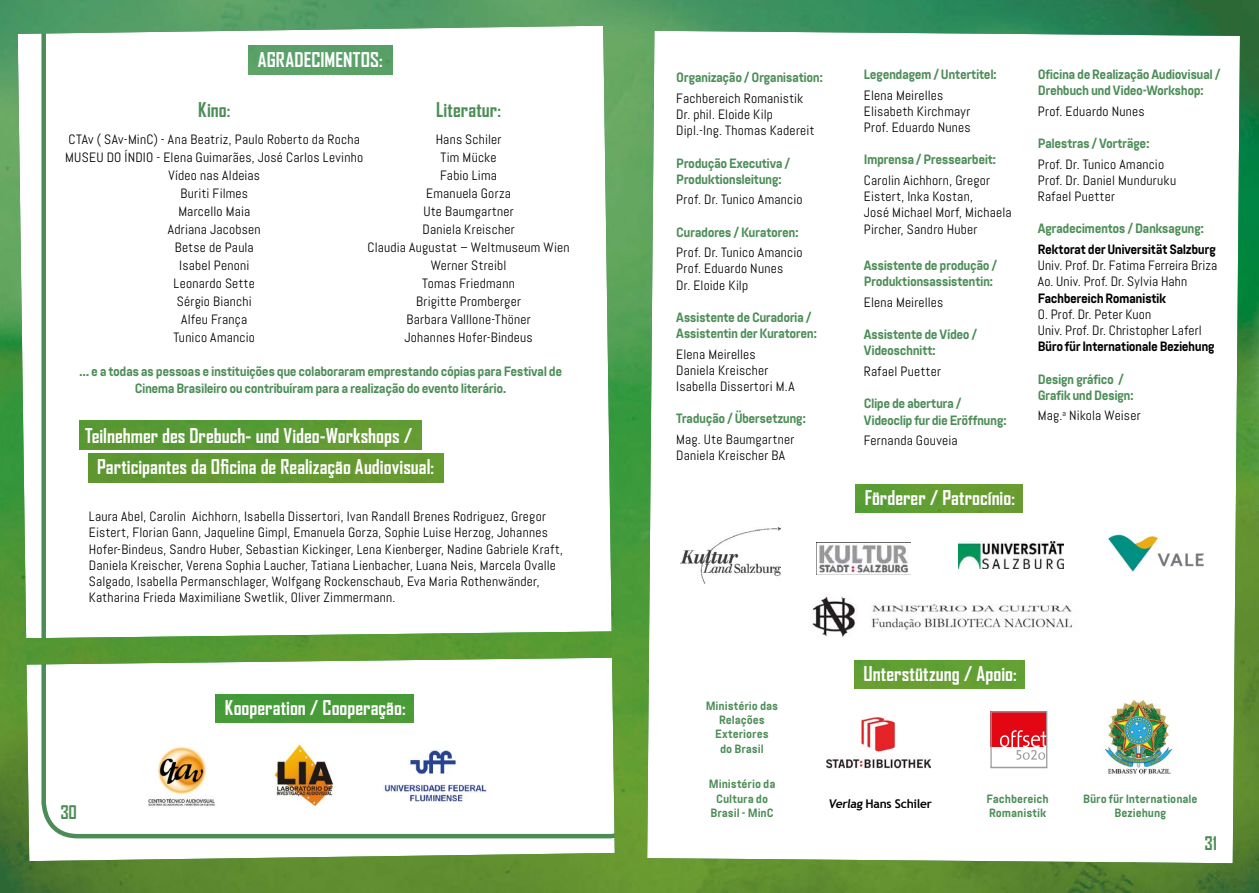
<style>
.page{position:relative;width:1259px;height:893px;background:#fff}
.page>*{position:absolute;margin:0;border:0;box-sizing:border-box;transform-origin:0 0}
.t1{font:700 19.5px/31.5px "Agency FB";color:#fff}
.t2{font:700 19.5px "Agency FB";letter-spacing:.01em;color:#4c8d57}
.t3{font:700 18px "Agency FB";color:#4c8d57}
.t4{font:13.5px/18px "Abel";letter-spacing:.015em;color:#000}
.t5{font:700 13.5px/16.2px "Abel Pro";letter-spacing:-.035em;color:#4c8d57}
.t6{font:700 13.5px "Abel Pro";letter-spacing:-.035em;color:#000}
.t7{font:700 12px/14.4px "Abel Pro";letter-spacing:-.005em;color:#4c8d57;text-align:center}
.t8{font:700 12px "Trebuchet MS";letter-spacing:-.015em;color:#000}
</style>
<div class="page">
<img style="left:0;top:0;width:1259px;height:893px">
<img style="left:1104px;top:528px;width:104px;height:51px">
<img style="left:383px;top:749px;width:107px;height:54px">
<img style="left:140px;top:744px;width:86px;height:65px">
<img style="left:271px;top:743px;width:66px;height:66px">
<div style="left:216px;top:694px;width:198px;height:29px;background:#479b38"></div>
<img style="left:855px;top:484px;width:168px;height:29px">
<div style="left:854px;top:660px;width:170px;height:29px;background:#639f33"></div>
<div style="left:990px;top:711px;width:57px;height:57px;background:#fff"></div>
<div style="left:990px;top:711px;width:57px;height:36px;background:#e30613"></div>
<svg style="left:1000px;top:730px;width:45px;height:30px"></svg>
<div style="left:990px;top:711px;width:57px;height:57px;border:1px solid #9d9d9c"></div>
<hr style="left:990px;top:767px;width:57px;height:1px;background:#9d9d9c">
<img style="left:1100px;top:701px;width:77px;height:79px">
<img style="left:826px;top:716px;width:105px;height:53px">
<img style="left:680px;top:528px;width:100px;height:55px">
<img style="left:958px;top:542px;width:105px;height:27px">
<img style="left:817px;top:542px;width:93px;height:32px">
<div style="left:248px;top:46px;width:145px;height:29px;background:#5aa169"></div>
<div style="left:88px;top:454px;width:355px;height:28px;background:#629931"></div>
<img style="left:79px;top:421px;width:342px;height:28px">
<img style="left:777px;top:588px;width:325px;height:62px">
<h1 class="t1" style="left:258px;top:43px;width:126px">AGRADECIMENTOS:</h1>
<h1 class="t2" style="left:198px;top:98px;width:34px">Kino:</h1>
<h1 class="t2" style="left:436px;top:98px;width:66px">Literatur:</h1>
<p class="t4" style="left:65px;top:130px;width:299px;text-align:center">CTAv ( SAv-MinC) - Ana Beatriz, Paulo Roberto da Rocha<br>MUSEU DO ÍNDIO - Elena Guimarães, José Carlos Levinho<br>Vídeo nas Aldeias<br>Buriti Filmes<br>Marcello Maia<br>Adriana Jacobsen<br>Betse de Paula<br>Isabel Penoni<br>Leonardo Sette<br>Sérgio Bianchi<br>Alfeu França<br>Tunico Amancio</p>
<p class="t4" style="left:367px;top:130px;width:204px;text-align:center">Hans Schiler<br>Tim Mücke<br>Fabio Lima<br>Emanuela Gorza<br>Ute Baumgartner<br>Daniela Kreischer<br>Claudia Augustat – Weltmuseum Wien<br>Werner Streibl<br>Tomas Friedmann<br>Brigitte Promberger<br>Barbara Valllone-Thöner<br>Johannes Hofer-Bindeus</p>
<p class="t5" style="left:79px;top:364px;width:484px;text-align:center">... e a todas as pessoas e instituições que colaboraram emprestando cópias para Festival de<br>Cinema Brasileiro ou contribuíram para a realização do evento literário.</p>
<h1 class="t1" style="left:97px;top:419px;width:338px;text-indent:-12px">Teilnehmer des Drebuch- und Video-Workshops /<br>Participantes da Oficina de Realização Audiovisual:</h1>
<p class="t4" style="left:89px;top:508px;width:475px;line-height:16.2px">Laura Abel, Carolin Aichhorn, Isabella Dissertori, Ivan Randall Brenes Rodriguez, Gregor Eistert, Florian Gann, Jaqueline Gimpl, Emanuela Gorza, Sophie Luise Herzog, Johannes Hofer-Bindeus, Sandro Huber, Sebastian Kickinger, Lena Kienberger, Nadine Gabriele Kraft, Daniela Kreischer, Verena Sophia Laucher, Tatiana Lienbacher, Luana Neis, Marcela Ovalle Salgado, Isabella Permanschlager, Wolfgang Rockenschaub, Eva Maria Rothenwänder, Katharina Frieda Maximiliane Swetlik, Oliver Zimmermann.</p>
<h2 class="t3" style="left:60px;top:800px;width:18px">30</h2>
<h1 class="t1" style="left:225px;top:692px;width:182px">Kooperation / Cooperação:</h1>
<p class="t5" style="left:676px;top:70px;width:148px">Organização / Organisation:</p>
<p class="t4" style="left:676px;top:90px;width:140px;line-height:16.2px">Fachbereich Romanistik<br>Dr. phil. Eloide Kilp<br>Dipl.-Ing. Thomas Kadereit</p>
<p class="t5" style="left:676px;top:155px;width:115px">Produção Executiva /<br>Produktionsleitung:</p>
<p class="t4" style="left:676px;top:191px;width:128px">Prof. Dr. Tunico Amancio</p>
<p class="t5" style="left:676px;top:224px;width:124px">Curadores / Kuratoren:</p>
<p class="t4" style="left:676px;top:244px;width:128px;line-height:16.2px">Prof. Dr. Tunico Amancio<br>Prof. Eduardo Nunes<br>Dr. Eloide Kilp</p>
<p class="t5" style="left:676px;top:309px;width:142px">Assistente de Curadoria /<br>Assistentin der Kuratoren:</p>
<p class="t4" style="left:676px;top:346px;width:120px;line-height:16.2px">Elena Meirelles<br>Daniela Kreischer<br>Isabella Dissertori M.A</p>
<p class="t5" style="left:676px;top:411px;width:131px">Tradução / Übersetzung:</p>
<p class="t4" style="left:676px;top:431px;width:120px;line-height:16.2px">Mag. Ute Baumgartner<br>Daniela Kreischer BA</p>
<p class="t5" style="left:864px;top:67px;width:135px">Legendagem / Untertitel:</p>
<p class="t4" style="left:864px;top:87px;width:108px;line-height:16.2px">Elena Meirelles<br>Elisabeth Kirchmayr<br>Prof. Eduardo Nunes</p>
<p class="t5" style="left:864px;top:152px;width:134px">Imprensa / Pressearbeit:</p>
<p class="t4" style="left:864px;top:172px;width:149px;line-height:16.2px">Carolin Aichhorn, Gregor<br>Eistert, Inka Kostan,<br>José Michael Morf, Michaela<br>Pircher, Sandro Huber</p>
<p class="t5" style="left:864px;top:258px;width:135px">Assistente de produção /<br>Produktionsassistentin:</p>
<p class="t4" style="left:864px;top:293px;width:81px">Elena Meirelles</p>
<p class="t5" style="left:864px;top:327px;width:115px">Assistente de Vídeo /<br>Videoschnitt:</p>
<p class="t4" style="left:864px;top:362px;width:79px">Rafael Puetter</p>
<p class="t5" style="left:864px;top:396px;width:144px">Clipe de abertura /<br>Videoclip fur die Eröffnung:</p>
<p class="t4" style="left:864px;top:431px;width:95px">Fernanda Gouveia</p>
<h1 class="t1" style="left:864px;top:482px;width:152px">Förderer / Patrocínio:</h1>
<p class="t5" style="left:1037px;top:67px;width:184px">Oficina de Realização Audiovisual /<br>Drehbuch und Video-Workshop:</p>
<p class="t4" style="left:1037px;top:102px;width:108px">Prof. Eduardo Nunes</p>
<p class="t5" style="left:1037px;top:136px;width:113px">Palestras / Vorträge:</p>
<p class="t4" style="left:1037px;top:156px;width:140px;line-height:16.2px">Prof. Dr. Tunico Amancio<br>Prof. Dr. Daniel Munduruku<br>Rafael Puetter</p>
<p class="t5" style="left:1037px;top:221px;width:168px">Agradecimentos / Danksagung:</p>
<p class="t6" style="left:1037px;top:240px;width:179px">Rektorat der Universität Salzburg</p>
<p class="t4" style="left:1037px;top:257px;width:181px;line-height:16.2px">Univ. Prof. Dr. Fatima Ferreira Briza<br>Ao. Univ. Prof. Dr. Sylvia Hahn</p>
<p class="t6" style="left:1037px;top:288px;width:130px">Fachbereich Romanistik</p>
<p class="t4" style="left:1037px;top:306px;width:165px;line-height:16.2px">O. Prof. Dr. Peter Kuon<br>Univ. Prof. Dr. Christopher Laferl</p>
<p class="t6" style="left:1037px;top:337px;width:178px">Büro für Internationale Beziehung</p>
<p class="t5" style="left:1037px;top:371px;width:98px">Design gráfico /<br>Grafik und Design:</p>
<p class="t4" style="left:1037px;top:407px;width:104px">Mag.<sup>a</sup> Nikola Weiser</p>
<h1 class="t1" style="left:863px;top:657px;width:155px">Unterstützung / Apoio:</h1>
<p class="t7" style="left:706px;top:698px;width:74px">Ministério das<br>Relações<br>Exteriores<br>do Brasil</p>
<p class="t7" style="left:709px;top:777px;width:68px">Ministério da<br>Cultura do<br>Brasil - MinC</p>
<p class="t8" style="left:828px;top:796px;width:105px">Verlag Hans Schiler</p>
<p class="t7" style="left:986px;top:792px;width:64px;text-align:left">Fachbereich<br>Romanistik</p>
<p class="t7" style="left:1083px;top:791px;width:116px">Büro für Internationale<br>Beziehung</p>
<h2 class="t3" style="left:1204px;top:832px;width:14px">31</h2>
</div>
